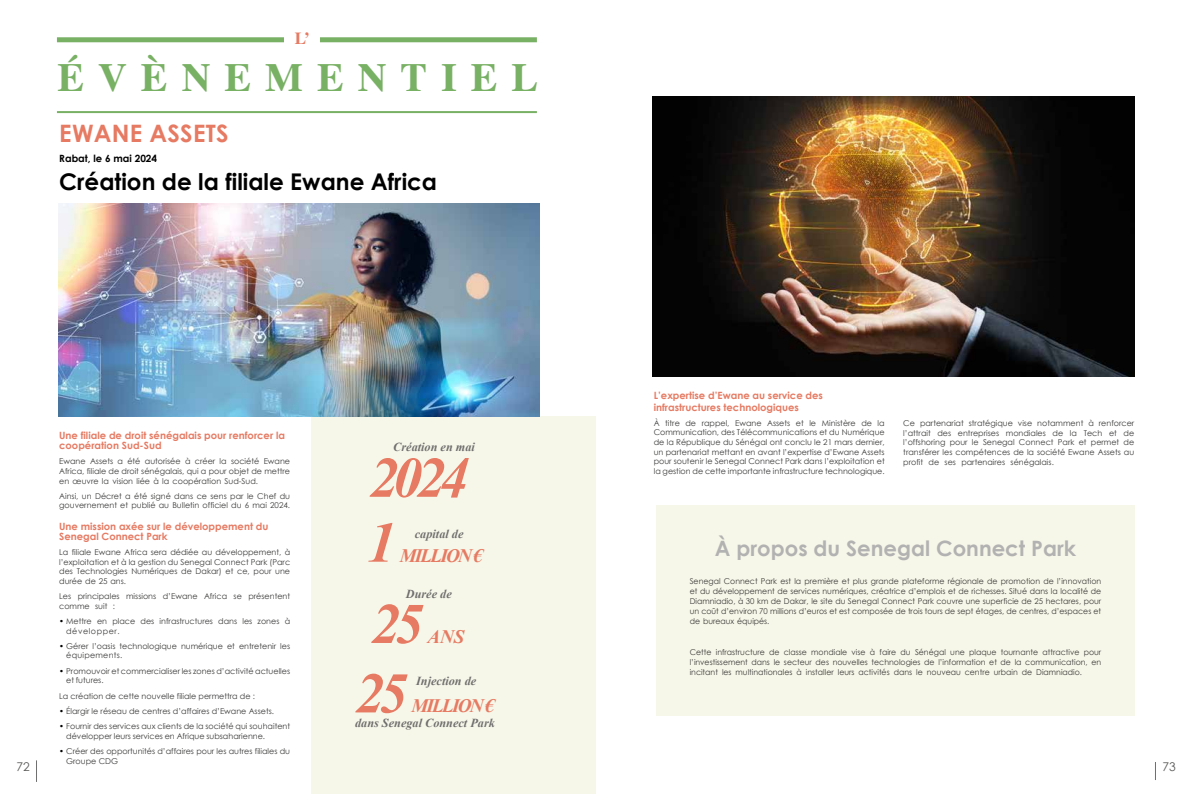
<style>
.page{position:relative;width:1191px;height:794px;background:#fff}
.page>*{position:absolute;margin:0;border:0;box-sizing:border-box;transform-origin:0 0}
.t1{font:italic 700 57.4px/64.9px "Times New Roman";letter-spacing:-.09em;color:#e67a62}
.t2{font:700 40px "Times";letter-spacing:.35em;color:#78b064}
.t3{font:700 24px "Century Gothic";letter-spacing:.01em;color:#e67a62}
.t4{font:700 23px "Century Gothic";color:#000}
.t5{font:700 21.2px "Century Gothic";color:#b3b2b2}
.t6{font:italic 700 19px "Times New Roman";letter-spacing:-.09em;color:#e67a62}
.t7{font:700 17px "Times";color:#e67a62}
.t8{font:italic 700 12.2px "Times New Roman";color:#706f6f}
.t9{font:12px "Century Gothic";color:#575756}
.t10{font:700 10px/10px "Century Gothic";color:#e67a62}
.t11{font:700 10px "Century Gothic";color:#000}
.t12{font:8px/9.6px "Century Gothic";color:#3c3c3b}
.s1{color:#000}
</style>
<div class="page">
<div style="left:311px;top:417px;width:284px;height:377px;background:#f7f7e9"></div>
<img style="left:58px;top:204px;width:482px;height:212px">
<div style="left:57px;top:37px;width:480px;height:5px;background:#78b064"></div>
<div style="left:284px;top:31px;width:35px;height:18px;background:#fff"></div>
<hr style="left:57px;top:111px;width:480px;height:2px;background:#78b064">
<img style="left:652px;top:96px;width:482px;height:280px">
<div style="left:656px;top:505px;width:479px;height:211px;background:#f7f7e9"></div>
<svg style="left:36px;top:760px;width:1px;height:22px"></svg>
<svg style="left:1155px;top:762px;width:1px;height:18px"></svg>
<h3 class="t7" style="left:295px;top:22px;width:17px">L’</h3>
<h2 class="t2" style="left:57px;top:39px;width:482px">ÉVÈNEMENTIEL</h2>
<h3 class="t3" style="left:59px;top:118px;width:171px">EWANE ASSETS</h3>
<h3 class="t4" style="left:59px;top:167px;width:379px">Création de la filiale Ewane Africa</h3>
<p class="t11" style="left:59px;top:152px;width:99px">Rabat, le 6 mai 2024</p>
<p class="t10" style="left:653px;top:389px;width:171px;line-height:12px">L’expertise d’Ewane au service des infrastructures technologiques</p>
<p class="t12" style="left:653px;top:418px;width:232px;text-align:justify">À titre de rappel, Ewane Assets et le Ministère de la Communication, des Télécommunications et du Numérique de la République du Sénégal ont conclu le 21 mars dernier, un partenariat mettant en avant l’expertise d’Ewane Assets pour soutenir le Senegal Connect Park dans l’exploitation et la gestion de cette importante infrastructure technologique.</p>
<p class="t12" style="left:903px;top:418px;width:232px;text-align:justify">Ce partenariat stratégique vise notamment à renforcer l’attrait des entreprises mondiales de la Tech et de l’offshoring pour le Senegal Connect Park et permet de transférer les compétences de la société Ewane Assets au profit de ses partenaires sénégalais.</p>
<p class="t10" style="left:59px;top:430px;width:227px">Une filiale de droit sénégalais pour renforcer la coopération Sud-Sud</p>
<p class="t12" style="left:59px;top:456px;width:232px;text-align:justify">Ewane Assets a été autorisée à créer la société Ewane Africa, filiale de droit sénégalais, qui a pour objet de mettre en œuvre la vision liée à la coopération Sud-Sud.</p>
<p class="t12" style="left:59px;top:491px;width:232px">Ainsi, un Décret a été signé dans ce sens par le Chef du gouvernement et publié au Bulletin officiel du 6 mai 2024.</p>
<p class="t10" style="left:59px;top:521px;width:211px">Une mission axée sur le développement du<br>Senegal Connect Park</p>
<p class="t12" style="left:59px;top:547px;width:232px;text-align:justify">La filiale Ewane Africa sera dédiée au développement, à l’exploitation et à la gestion du Senegal Connect Park (Parc des Technologies Numériques de Dakar) et ce, pour une durée de 25 ans.</p>
<p class="t12" style="left:59px;top:591px;width:232px">Les principales missions d’Ewane Africa se présentent comme suit :</p>
<p class="t12" style="left:66px;top:616px;width:225px;text-indent:-7px"><span class="s1">•</span> Mettre en place des infrastructures dans les zones à développer.</p>
<p class="t12" style="left:66px;top:641px;width:225px;text-indent:-7px"><span class="s1">•</span> Gérer l’oasis technologique numérique et entretenir les équipements.</p>
<p class="t12" style="left:66px;top:666px;width:225px;text-indent:-7px"><span class="s1">•</span> Promouvoir et commercialiser les zones d’activité actuelles et futures.</p>
<p class="t12" style="left:59px;top:691px;width:197px">La création de cette nouvelle filiale permettra de :</p>
<p class="t12" style="left:59px;top:706px;width:216px"><span class="s1">•</span> Élargir le réseau de centres d’affaires d’Ewane Assets.</p>
<p class="t12" style="left:66px;top:721px;width:225px;text-indent:-7px"><span class="s1">•</span> Fournir des services aux clients de la société qui souhaitent développer leurs services en Afrique subsaharienne.</p>
<p class="t12" style="left:66px;top:746px;width:225px;text-indent:-7px"><span class="s1">•</span> Créer des opportunités d’affaires pour les autres filiales du<br>Groupe CDG</p>
<h3 class="t8" style="left:393px;top:438px;width:83px">Création en mai</h3>
<h1 class="t1" style="left:367px;top:443px;width:103px">2024<br>1</h1>
<h3 class="t8" style="left:415px;top:525px;width:50px">capital de</h3>
<h3 class="t5" style="left:715px;top:535px;width:363px">À propos du Senegal Connect Park</h3>
<h3 class="t6" style="left:400px;top:542px;width:84px">MILLION €</h3>
<p class="t12" style="left:689px;top:576px;width:413px;line-height:10px;text-align:justify">Senegal Connect Park est la première et plus grande plateforme régionale de promotion de l’innovation et du développement de services numériques, créatrice d’emplois et de richesses. Situé dans la localité de Diamniadio, à 30 km de Dakar, le site du Senegal Connect Park couvre une superficie de 25 hectares, pour un coût d’environ 70 millions d’euros et est composée de trois tours de sept étages, de centres, d’espaces et de bureaux équipés.</p>
<p class="t12" style="left:689px;top:647px;width:413px;line-height:10px;text-align:justify">Cette infrastructure de classe mondiale vise à faire du Sénégal une plaque tournante attractive pour l’investissement dans le secteur des nouvelles technologies de l’information et de la communication, en incitant les multinationales à installer leurs activités dans le nouveau centre urbain de Diamniadio.</p>
<h3 class="t8" style="left:406px;top:586px;width:47px">Durée de</h3>
<h1 class="t1" style="left:371px;top:589px;width:54px">25</h1>
<h3 class="t6" style="left:427px;top:623px;width:38px">ANS</h3>
<h1 class="t1" style="left:355px;top:659px;width:54px">25</h1>
<h3 class="t8" style="left:416px;top:673px;width:62px">Injection de</h3>
<h3 class="t8" style="left:355px;top:715px;width:141px">dans Senegal Connect Park</h3>
<h3 class="t6" style="left:411px;top:693px;width:84px">MILLION €</h3>
<h3 class="t9" style="left:16px;top:758px;width:15px">72</h3>
<h3 class="t9" style="left:1162px;top:758px;width:15px">73</h3>
</div>
